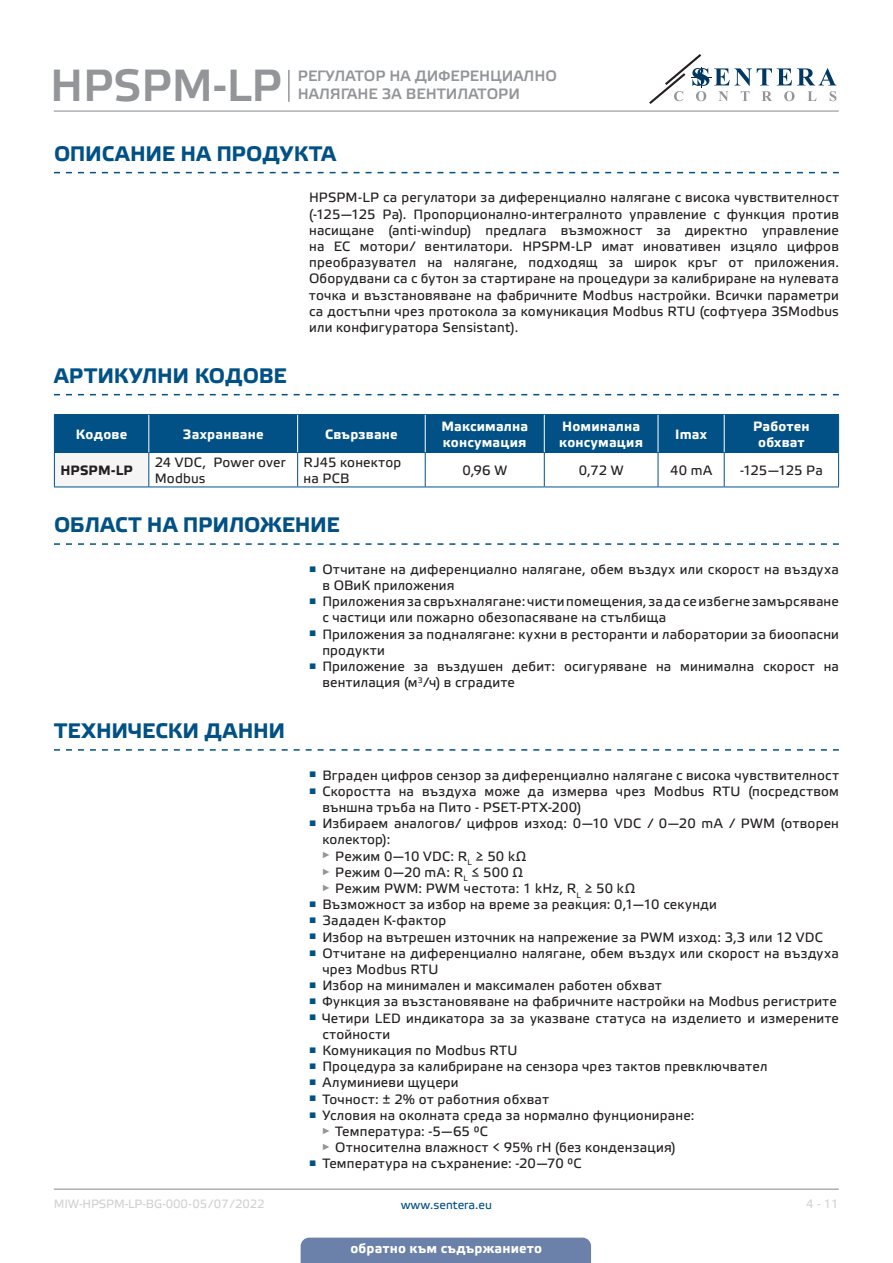
<style>
.page{position:relative;width:893px;height:1263px;background:#fff}
.page>*{position:absolute;margin:0;border:0;box-sizing:border-box;transform-origin:0 0}
.t1{font:45px "Etelka Medium Pro";color:#939598}
.t2{font:700 21px "Etelka Text Pro";letter-spacing:-.005em;color:#015186}
.t3{font:15px/18px "Etelka Medium Pro";color:#939598}
.body{font:13.5px/16.2px "Etelka Text Pro";letter-spacing:.015em;color:#231f20}
.table_text{font:700 13.5px/16.2px "Etelka Text Pro";letter-spacing:.015em;color:#fff}
.table_text-2{font:13.5px/16.2px "Etelka Text Pro";letter-spacing:.015em;color:#231f20}
.bullet-style{font:13.5px/16.2px "Etelka Text Pro";letter-spacing:.015em;color:#231f20}
.table_text-3{font:700 13.5px "Etelka Text Pro";letter-spacing:.01em;color:#231f20}
.t4{font:12px "Etelka Text Pro";letter-spacing:-.005em;color:#d1d2d4}
.t5{font:12px "Etelka Text Pro";color:#015186}
</style>
<div class="page">
<hr style="left:54px;top:111px;width:785px;height:1px;background:#939598">
<hr style="left:54px;top:1188px;width:785px;height:2px;background:#939598">
<svg style="left:649px;top:54px;width:187px;height:50px"></svg>
<div style="left:301px;top:1237px;width:290px;height:26px;background:#6c81aa"></div>
<hr style="left:288px;top:70px;width:2px;height:32px;background:#939598">
<svg style="left:54px;top:172px;width:785px;height:1px"></svg>
<svg style="left:54px;top:394px;width:785px;height:1px"></svg>
<svg style="left:54px;top:543px;width:785px;height:2px"></svg>
<svg style="left:54px;top:749px;width:785px;height:2px"></svg>
<div style="left:55px;top:415px;width:783px;height:37px;background:#015186"></div>
<div style="left:54px;top:452px;width:95px;height:35px;background:#f5f5f6"></div>
<hr style="left:54px;top:415px;width:1px;height:37px;background:#015186">
<hr style="left:54px;top:414px;width:95px;height:1px;background:#015186">
<hr style="left:149px;top:414px;width:149px;height:1px;background:#015186">
<hr style="left:298px;top:414px;width:127px;height:1px;background:#015186">
<hr style="left:425px;top:414px;width:119px;height:1px;background:#015186">
<hr style="left:544px;top:414px;width:114px;height:1px;background:#015186">
<hr style="left:658px;top:414px;width:66px;height:1px;background:#015186">
<hr style="left:724px;top:414px;width:115px;height:1px;background:#015186">
<hr style="left:838px;top:415px;width:1px;height:37px;background:#015186">
<hr style="left:54px;top:453px;width:1px;height:34px;background:#015186">
<hr style="left:54px;top:452px;width:95px;height:1px;background:#015186">
<hr style="left:54px;top:487px;width:95px;height:1px;background:#015186">
<hr style="left:148px;top:453px;width:1px;height:34px;background:#015186">
<hr style="left:149px;top:452px;width:149px;height:1px;background:#015186">
<hr style="left:149px;top:487px;width:149px;height:1px;background:#015186">
<hr style="left:297px;top:453px;width:1px;height:34px;background:#015186">
<hr style="left:298px;top:452px;width:127px;height:1px;background:#015186">
<hr style="left:425px;top:452px;width:119px;height:1px;background:#015186">
<hr style="left:425px;top:453px;width:1px;height:34px;background:#015186">
<hr style="left:298px;top:487px;width:127px;height:1px;background:#015186">
<hr style="left:425px;top:487px;width:119px;height:1px;background:#015186">
<hr style="left:544px;top:453px;width:1px;height:34px;background:#015186">
<hr style="left:544px;top:452px;width:114px;height:1px;background:#015186">
<hr style="left:544px;top:487px;width:114px;height:1px;background:#015186">
<hr style="left:658px;top:453px;width:1px;height:34px;background:#015186">
<hr style="left:658px;top:452px;width:66px;height:1px;background:#015186">
<hr style="left:658px;top:487px;width:66px;height:1px;background:#015186">
<hr style="left:724px;top:453px;width:1px;height:34px;background:#015186">
<hr style="left:724px;top:452px;width:115px;height:1px;background:#015186">
<hr style="left:838px;top:453px;width:1px;height:34px;background:#015186">
<hr style="left:724px;top:487px;width:115px;height:1px;background:#015186">
<hr style="left:148px;top:415px;width:1px;height:37px;background:#fff">
<hr style="left:297px;top:415px;width:1px;height:37px;background:#fff">
<hr style="left:425px;top:415px;width:1px;height:37px;background:#fff">
<hr style="left:544px;top:415px;width:1px;height:37px;background:#fff">
<hr style="left:658px;top:415px;width:1px;height:37px;background:#fff">
<hr style="left:724px;top:415px;width:1px;height:37px;background:#fff">
<h1 class="t1" style="left:50px;top:61px;width:233px">HPSPM-LP</h1>
<p class="t3" style="left:298px;top:67px;width:261px">РЕГУЛАТОР НА ДИФЕРЕНЦИАЛНО<br>НАЛЯГАНЕ ЗА ВЕНТИЛАТОРИ</p>
<p class="t2" style="left:54px;top:142px;width:283px">ОПИСАНИЕ НА ПРОДУКТА</p>
<p class="body" style="left:309px;top:190px;width:531px;text-align:justify">HPSPM-LP са регулатори за диференциално налягане с висока чувствителност (-125—125 Pa). Пропорционално-интегралното управление с функция против насищане (anti-windup) предлага възможност за директно управление на ЕС мотори/ вентилатори. HPSPM-LP имат иновативен изцяло цифров преобразувател на налягане, подходящ за широк кръг от приложения.<br>Оборудвани са с бутон за стартиране на процедури за калибриране на нулевата точка и възстановяване на фабричните Modbus настройки. Всички параметри са достъпни чрез протокола за комуникация Modbus RTU (софтуера 3SModbus или конфигуратора Sensistant).</p>
<p class="t2" style="left:54px;top:364px;width:234px">АРТИКУЛНИ КОДОВЕ</p>
<p class="table_text" style="left:76px;top:427px;width:53px">Кодове</p>
<p class="table_text" style="left:183px;top:427px;width:82px">Захранване</p>
<p class="table_text" style="left:325px;top:427px;width:74px">Свързване</p>
<p class="table_text" style="left:441px;top:419px;width:88px">Максимална консумация</p>
<p class="table_text" style="left:559px;top:419px;width:85px">Номинална консумация</p>
<p class="table_text" style="left:675px;top:427px;width:33px">Imax</p>
<p class="table_text" style="left:753px;top:419px;width:58px;text-align:center">Работен обхват</p>
<p class="table_text-3" style="left:60px;top:462px;width:74px">HPSPМ-LP</p>
<p class="bullet-style" style="left:155px;top:455px;width:132px">24 VDC, Power over<br>Modbus</p>
<p class="table_text-2" style="left:304px;top:455px;width:99px">RJ45 конектор на PCB</p>
<p class="table_text-2" style="left:462px;top:463px;width:46px">0,96 W</p>
<p class="table_text-2" style="left:579px;top:463px;width:46px">0,72 W</p>
<p class="table_text-2" style="left:670px;top:463px;width:44px">40 mA</p>
<p class="table_text-2" style="left:740px;top:463px;width:84px">-125—125 Pa</p>
<p class="t2" style="left:54px;top:513px;width:287px">ОБЛАСТ НА ПРИЛОЖЕНИЕ</p>
<p class="body" style="left:322px;top:562px;width:518px;text-indent:-13px"><sup>■</sup> Отчитане на диференциално налягане, обем въздух или скорост на въздуха в ОВиК приложения</p>
<p class="body" style="left:322px;top:594px;width:518px;text-indent:-13px"><sup>■</sup> Приложения за свръхналягане: чисти помещения, за да се избегне замърсяване с частици или пожарно обезопасяване на стълбища</p>
<p class="body" style="left:322px;top:627px;width:518px;text-indent:-13px"><sup>■</sup> Приложения за подналягане: кухни в ресторанти и лаборатории за биоопасни продукти</p>
<p class="body" style="left:322px;top:659px;width:518px;text-indent:-13px"><sup>■</sup> Приложение за въздушен дебит: осигуряване на минимална скорост на вентилация (м<sup>3</sup>/ч) в сградите</p>
<p class="t2" style="left:54px;top:719px;width:233px">ТЕХНИЧЕСКИ ДАННИ</p>
<p class="body" style="left:309px;top:768px;width:531px"><sup>■</sup> Вграден цифров сензор за диференциално налягане с висока чувствителност</p>
<p class="body" style="left:322px;top:784px;width:518px;text-indent:-13px"><sup>■</sup> Скоростта на въздуха може да измерва чрез Modbus RTU (посредством външна тръба на Пито - PSET-PTX-200)</p>
<p class="body" style="left:322px;top:816px;width:518px;text-indent:-13px"><sup>■</sup> Избираем аналогов/ цифров изход: 0—10 VDC / 0—20 mA / PWM (отворен колектор):</p>
<p class="body" style="left:322px;top:849px;width:206px"><sup>►</sup> Режим 0—10 VDC: R<sub>L</sub> ≥ 50 kΩ</p>
<p class="body" style="left:322px;top:865px;width:203px"><sup>►</sup> Режим 0—20 mA: R<sub>L</sub> ≤ 500 Ω</p>
<p class="body" style="left:322px;top:881px;width:315px"><sup>►</sup> Режим PWM: PWM честота: 1 kHz, R<sub>L</sub> ≥ 50 kΩ</p>
<p class="body" style="left:309px;top:897px;width:409px"><sup>■</sup> Възможност за избор на време за реакция: 0,1—10 секунди</p>
<p class="body" style="left:309px;top:913px;width:139px"><sup>■</sup> Зададен К-фактор</p>
<p class="body" style="left:309px;top:930px;width:515px"><sup>■</sup> Избор на вътрешен източник на напрежение за PWM изход: 3,3 или 12 VDC</p>
<p class="body" style="left:322px;top:946px;width:518px;text-indent:-13px"><sup>■</sup> Отчитане на диференциално налягане, обем въздух или скорост на въздуха чрез Modbus RTU</p>
<p class="body" style="left:309px;top:978px;width:354px"><sup>■</sup> Избор на минимален и максимален работен обхват</p>
<p class="body" style="left:309px;top:994px;width:529px"><sup>■</sup> Функция за възстановяване на фабричните настройки на Modbus регистрите</p>
<p class="body" style="left:322px;top:1011px;width:518px;text-indent:-13px"><sup>■</sup> Четири LED индикатора за за указване статуса на изделието и измерените стойности</p>
<p class="body" style="left:309px;top:1043px;width:210px"><sup>■</sup> Комуникация по Modbus RTU</p>
<p class="body" style="left:309px;top:1059px;width:460px"><sup>■</sup> Процедура за калибриране на сензора чрез тактов превключвател</p>
<p class="body" style="left:309px;top:1075px;width:151px"><sup>■</sup> Алуминиеви щуцери</p>
<p class="body" style="left:309px;top:1092px;width:241px"><sup>■</sup> Точност: ± 2% от работния обхват</p>
<p class="body" style="left:309px;top:1108px;width:387px"><sup>■</sup> Условия на околната среда за нормално фунциониране:</p>
<p class="body" style="left:322px;top:1124px;width:167px"><sup>►</sup> Температура: -5—65 °C</p>
<p class="body" style="left:322px;top:1140px;width:355px"><sup>►</sup> Относителна влажност &lt; 95% rH (без кондензация)</p>
<p class="body" style="left:309px;top:1156px;width:274px"><sup>■</sup> Температура на съхранение: -20—70 °C</p>
<p class="t4" style="left:54px;top:1197px;width:212px">MIW-HPSPM-LP-BG-000 - 05 / 07 / 2022</p>
<p class="t5" style="left:401px;top:1198px;width:93px">www.sentera.eu</p>
<p class="t4" style="left:806px;top:1197px;width:34px">4 - 11</p>
<p class="table_text" style="left:350px;top:1240px;width:193px">обратно към съдържанието</p>
</div>
